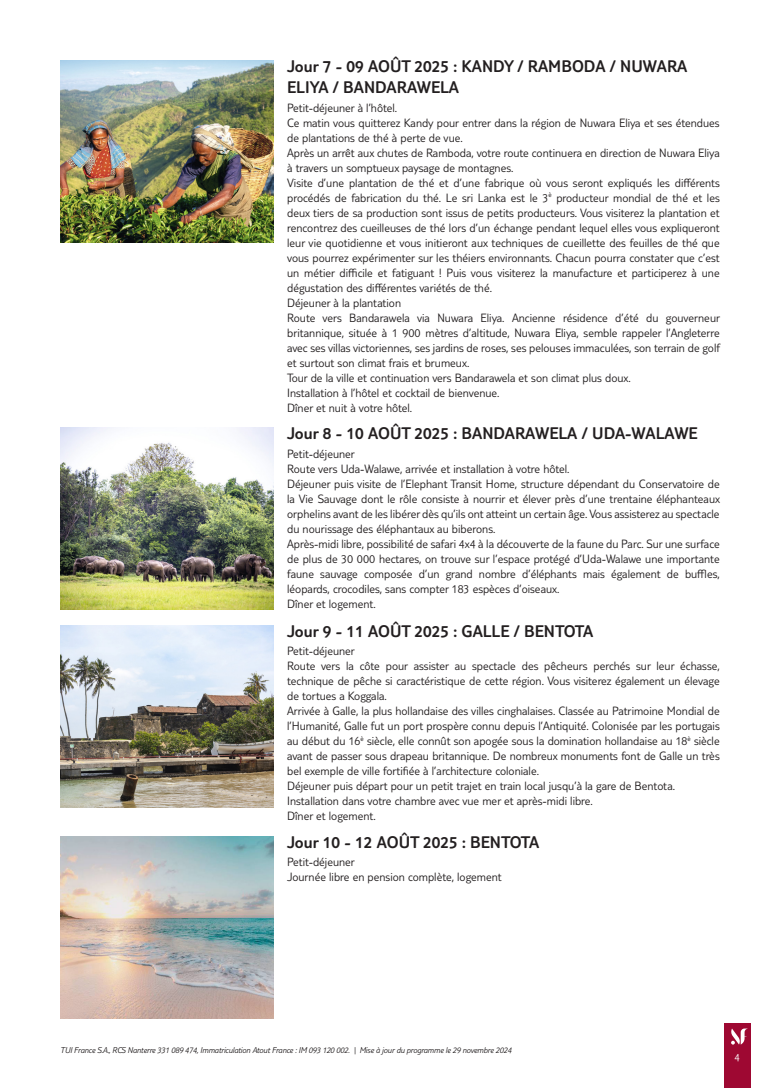
<style>
.page{position:relative;width:780px;height:1088px;background:#fff}
.page>*{position:absolute;margin:0;border:0;box-sizing:border-box;transform-origin:0 0}
.t1{font:300 17.5px/21px "TUI Type";color:#231f20}
.t2{font:300 12.5px/15px "TUI Type";color:#231f20}
.t3{font:300 11.25px "TUI Type";color:#fff}
.t4{font:italic 300 8.75px "TUI Type";letter-spacing:-.02em;color:#231f20}
</style>
<div class="page">
<div style="left:724px;top:1023px;width:26px;height:65px;background:#9e0832"></div>
<svg style="left:731px;top:1028px;width:17px;height:16px"></svg>
<img style="left:60px;top:60px;width:213px;height:182px">
<img style="left:60px;top:427px;width:213px;height:182px">
<img style="left:60px;top:625px;width:213px;height:182px">
<img style="left:60px;top:836px;width:213px;height:182px">
<h1 class="t1" style="left:287px;top:55px;width:402px">Jour 7 - 09 AOÛT 2025 : KANDY / RAMBODA / NUWARA<br>ELIYA / BANDARAWELA</h1>
<p class="t2" style="left:287px;top:100px;width:434px">Petit-déjeuner à l’hôtel.<br>Ce matin vous quitterez Kandy pour entrer dans la région de Nuwara Eliya et ses étendues de plantations de thé à perte de vue.<br>Après un arrêt aux chutes de Ramboda, votre route continuera en direction de Nuwara Eliya à travers un somptueux paysage de montagnes.<br>Visite d’une plantation de thé et d’une fabrique où vous seront expliqués les différents procédés de fabrication du thé. Le sri Lanka est le 3<sup>è</sup> producteur mondial de thé et les deux tiers de sa production sont issus de petits producteurs. Vous visiterez la plantation et rencontrez des cueilleuses de thé lors d’un échange pendant lequel elles vous expliqueront leur vie quotidienne et vous initieront aux techniques de cueillette des feuilles de thé que vous pourrez expérimenter sur les théiers environnants. Chacun pourra constater que c’est un métier difficile et fatiguant ! Puis vous visiterez la manufacture et participerez à une dégustation des différentes variétés de thé.<br>Déjeuner à la plantation<br>Route vers Bandarawela via Nuwara Eliya. Ancienne résidence d’été du gouverneur britannique, située à 1 900 mètres d’altitude, Nuwara Eliya, semble rappeler l’Angleterre avec ses villas victoriennes, ses jardins de roses, ses pelouses immaculées, son terrain de golf et surtout son climat frais et brumeux.<br>Tour de la ville et continuation vers Bandarawela et son climat plus doux.<br>Installation à l’hôtel et cocktail de bienvenue.<br>Dîner et nuit à votre hôtel.</p>
<h1 class="t1" style="left:287px;top:422px;width:412px">Jour 8 - 10 AOÛT 2025 : BANDARAWELA / UDA-WALAWE</h1>
<p class="t2" style="left:287px;top:446px;width:434px">Petit-déjeuner<br>Route vers Uda-Walawe, arrivée et installation à votre hôtel.<br>Déjeuner puis visite de l’Elephant Transit Home, structure dépendant du Conservatoire de la Vie Sauvage dont le rôle consiste à nourrir et élever près d’une trentaine éléphanteaux orphelins avant de les libérer dès qu’ils ont atteint un certain âge. Vous assisterez au spectacle du nourissage des éléphantaux au biberons.<br>Après-midi libre, possibilité de safari 4x4 à la découverte de la faune du Parc. Sur une surface de plus de 30 000 hectares, on trouve sur l’espace protégé d’Uda-Walawe une importante faune sauvage composée d’un grand nombre d’éléphants mais également de buffles, léopards, crocodiles, sans compter 183 espèces d’oiseaux.<br>Dîner et logement.</p>
<h1 class="t1" style="left:287px;top:620px;width:307px">Jour 9 - 11 AOÛT 2025 : GALLE / BENTOTA</h1>
<p class="t2" style="left:287px;top:643px;width:434px">Petit-déjeuner<br>Route vers la côte pour assister au spectacle des pêcheurs perchés sur leur échasse, technique de pêche si caractéristique de cette région. Vous visiterez également un élevage de tortues a Koggala.<br>Arrivée à Galle, la plus hollandaise des villes cinghalaises. Classée au Patrimoine Mondial de l’Humanité, Galle fut un port prospère connu depuis l’Antiquité. Colonisée par les portugais au début du 16<sup>è</sup> siècle, elle connût son apogée sous la domination hollandaise au 18<sup>è</sup> siècle avant de passer sous drapeau britannique. De nombreux monuments font de Galle un très bel exemple de ville fortifiée à l’architecture coloniale.<br>Déjeuner puis départ pour un petit trajet en train local jusqu’à la gare de Bentota.<br>Installation dans votre chambre avec vue mer et après-midi libre.<br>Dîner et logement.</p>
<h1 class="t1" style="left:287px;top:831px;width:253px">Jour 10 - 12 AOÛT 2025 : BENTOTA</h1>
<p class="t2" style="left:287px;top:854px;width:216px">Petit-déjeuner<br>Journée libre en pension complète, logement</p>
<p class="t4" style="left:60px;top:1045px;width:452px">TUI France S.A., RCS Nanterre 331 089 474, Immatriculation Atout France : IM 093 120 002. | Mise à jour du programme le 29 novembre 2024</p>
<p class="t3" style="left:734px;top:1050px;width:7px">4</p>
</div>
